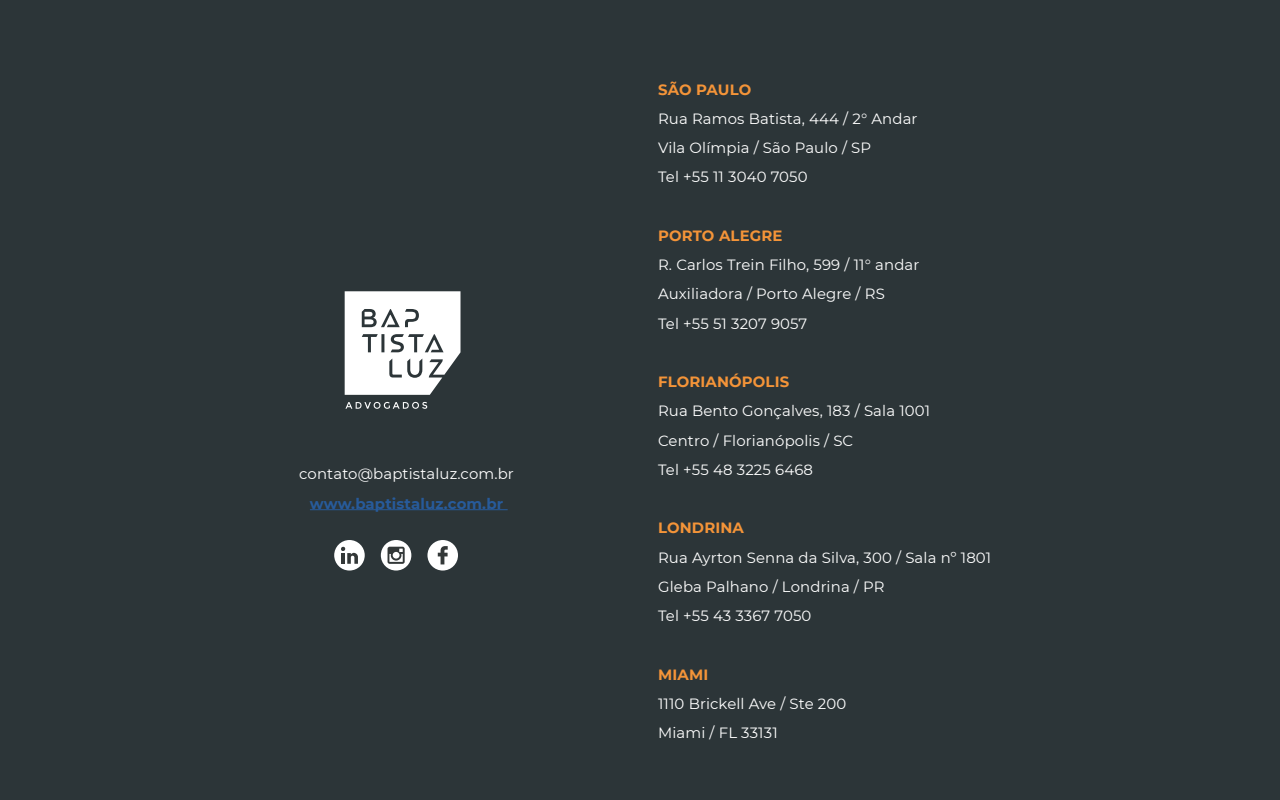
<style>
.page{position:relative;width:1280px;height:800px;background:#2c3538}
.page>*{position:absolute;margin:0;border:0;box-sizing:border-box;transform-origin:0 0}
.t1{font:14.9px/29.3px "Montserrat";letter-spacing:.01em;color:#fff}
.t2{font:700 14.9px "Montserrat";letter-spacing:.01em;color:#f49438}
.t3{font:700 14.9px "Montserrat";letter-spacing:.01em;color:#275b9b}
</style>
<div class="page">
<hr style="left:310px;top:509px;width:198px;height:1px;background:#275b9b">
<svg style="left:345px;top:291px;width:116px;height:104px;background:#dddedf"></svg>
<svg style="left:345px;top:402px;width:82px;height:7px"></svg>
<div style="left:427px;top:540px;width:31px;height:31px;background:#fff;border-radius:50%"></div>
<svg style="left:438px;top:546px;width:10px;height:18px"></svg>
<div style="left:334px;top:540px;width:31px;height:31px;background:#fff;border-radius:50%"></div>
<svg style="left:341px;top:546px;width:17px;height:18px"></svg>
<div style="left:381px;top:540px;width:30px;height:31px;background:#fff;border-radius:50%"></div>
<svg style="left:388px;top:547px;width:17px;height:17px"></svg>
<p class="t1" style="left:299px;top:459px;width:216px">contato@baptistaluz.com.br</p>
<p class="t3" style="left:310px;top:493px;width:195px">www.baptistaluz.com.br</p>
<p class="t2" style="left:658px;top:79px;width:95px">SÃO PAULO</p>
<p class="t1" style="left:658px;top:103px;width:261px">Rua Ramos Batista, 444 / 2° Andar<br>Vila Olímpia / São Paulo / SP<br>Tel +55 11 3040 7050</p>
<p class="t2" style="left:658px;top:225px;width:126px">PORTO ALEGRE</p>
<p class="t1" style="left:658px;top:250px;width:263px">R. Carlos Trein Filho, 599 / 11° andar<br>Auxiliadora / Porto Alegre / RS<br>Tel +55 51 3207 9057</p>
<p class="t2" style="left:658px;top:371px;width:133px">FLORIANÓPOLIS</p>
<p class="t1" style="left:658px;top:396px;width:274px">Rua Bento Gonçalves, 183 / Sala 1001<br>Centro / Florianópolis / SC<br>Tel +55 48 3225 6468</p>
<p class="t2" style="left:658px;top:517px;width:87px">LONDRINA</p>
<p class="t1" style="left:658px;top:542px;width:335px">Rua Ayrton Senna da Silva, 300 / Sala nº 1801<br>Gleba Palhano / Londrina / PR<br>Tel +55 43 3367 7050</p>
<p class="t2" style="left:658px;top:664px;width:52px">MIAMI</p>
<p class="t1" style="left:658px;top:688px;width:190px">1110 Brickell Ave / Ste 200<br>Miami / FL 33131</p>
</div>
